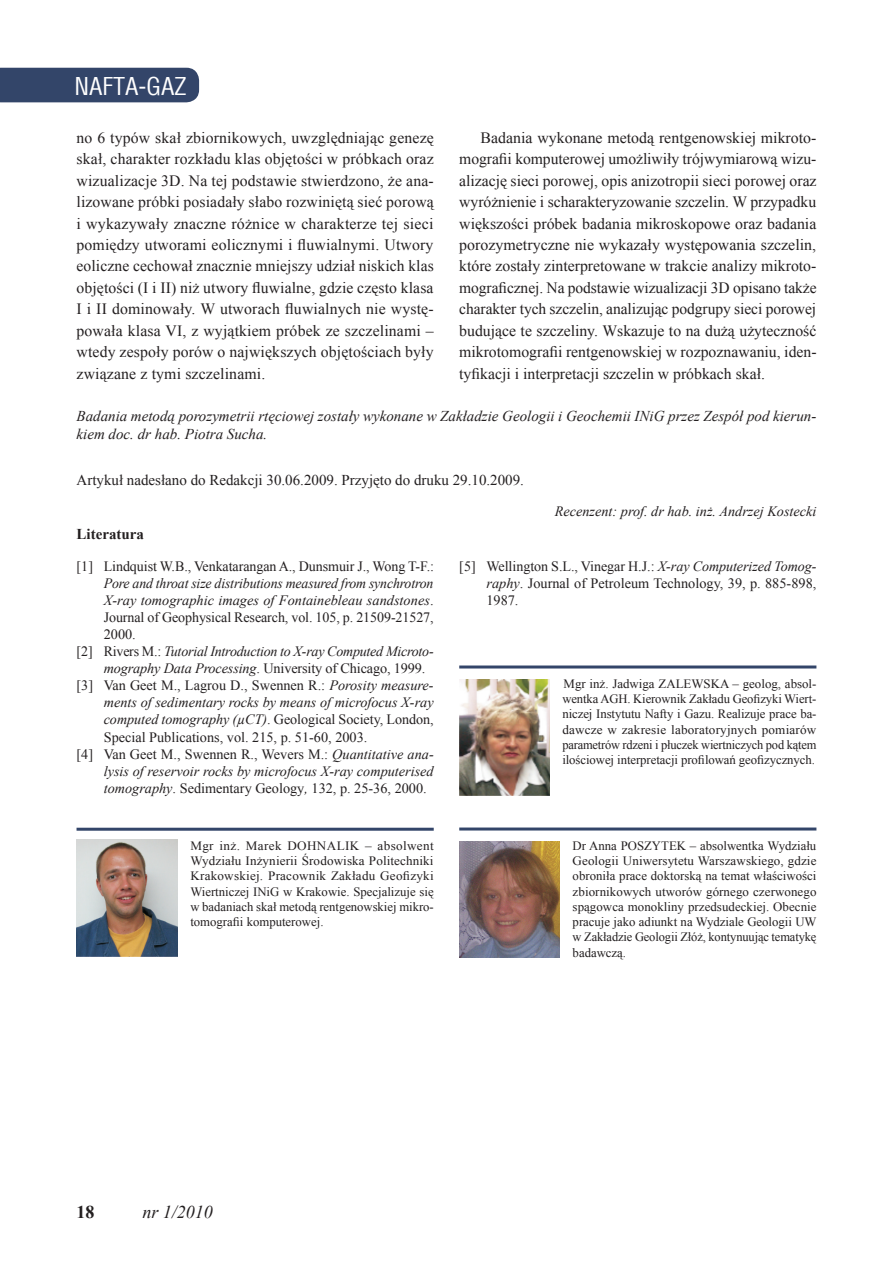
<style>
.page{position:relative;width:893px;height:1263px;background:#fff}
.page>*{position:absolute;margin:0;border:0;box-sizing:border-box;transform-origin:0 0}
.t1{font:24px "Switzerland Condensed";color:#fff}
.t2{font:italic 18px "Times New Roman";color:#231f20}
.t3{font:700 18px "Times New Roman";color:#231f20}
.t4{font:15.75px/21.5px "Times New Roman";letter-spacing:.005em;color:#231f20;text-align:justify}
.t5{font:italic 15px/18px "Times New Roman";color:#231f20}
.t6{font:15px "Times New Roman";color:#231f20}
.t7{font:700 15px "Times New Roman";color:#231f20}
.t8{font:14.25px/17.1px "Times New Roman";letter-spacing:-.005em;color:#231f20;text-align:justify}
.t9{font:italic 14.25px "Times New Roman";color:#231f20}
.t10{font:12.75px/15.3px "Times New Roman";letter-spacing:-.005em;color:#231f20;text-align:justify}
.s1{font-style:normal}
.s2{font-style:italic}
</style>
<div class="page">
<div style="left:0;top:68px;width:199px;height:34px;background:#334569"></div>
<hr style="left:459px;top:665px;width:357px;height:3px;background:#334569">
<img style="left:459px;top:679px;width:91px;height:117px">
<hr style="left:77px;top:828px;width:357px;height:3px;background:#334569">
<img style="left:77px;top:840px;width:101px;height:116px">
<hr style="left:459px;top:827px;width:357px;height:3px;background:#334569">
<img style="left:459px;top:841px;width:101px;height:117px">
<h1 class="t1" style="left:74px;top:71px;width:114px">NAFTA-GAZ</h1>
<p class="t4" style="left:77px;top:126px;width:359px">no 6 typów skał zbiornikowych, uwzględniając genezę skał, charakter rozkładu klas objętości w próbkach oraz wizualizacje 3D. Na tej podstawie stwierdzono, że ana&shy;lizowane próbki posiadały słabo rozwiniętą sieć porową i wykazywały znaczne różnice w charakterze tej sieci pomiędzy utworami eolicznymi i fluwialnymi. Utwory eoliczne cechował znacznie mniejszy udział niskich klas objętości (I i II) niż utwory fluwialne, gdzie często klasa I i II dominowały. W utworach fluwialnych nie wystę&shy;powała klasa VI, z wyjątkiem próbek ze szczelinami – wtedy zespoły porów o największych objętościach były związane z tymi szczelinami.</p>
<p class="t4" style="left:459px;top:126px;width:359px;text-indent:21px">Badania wykonane metodą rentgenowskiej mikroto&shy;mografii komputerowej umożliwiły trójwymiarową wizu&shy;alizację sieci porowej, opis anizotropii sieci porowej oraz wyróżnienie i scharakteryzowanie szczelin. W przypadku większości próbek badania mikroskopowe oraz badania porozymetryczne nie wykazały występowania szczelin, które zostały zinterpretowane w trakcie analizy mikroto&shy;mograficznej. Na podstawie wizualizacji 3D opisano także charakter tych szczelin, analizując podgrupy sieci porowej budujące te szczeliny. Wskazuje to na dużą użyteczność mikrotomografii rentgenowskiej w rozpoznawaniu, iden&shy;tyfikacji i interpretacji szczelin w próbkach skał.</p>
<p class="t5" style="left:77px;top:407px;width:741px">Badania metodą porozymetrii rtęciowej zostały wykonane w Zakładzie Geologii i Geochemii INiG przez Zespół pod kierun&shy;kiem doc. dr hab. Piotra Sucha.</p>
<p class="t6" style="left:77px;top:470px;width:449px">Artykuł nadesłano do Redakcji 30.06.2009. Przyjęto do druku 29.10.2009.</p>
<p class="t9" style="left:555px;top:501px;width:263px">Recenzent: prof. dr hab. inż. Andrzej Kostecki</p>
<p class="t7" style="left:77px;top:524px;width:69px">Literatura</p>
<p class="t8" style="left:77px;top:557px;width:359px">[1] Lindquist W.B., Venkatarangan A., Dunsmuir J., Wong T-F.:</p>
<p class="t9" style="left:104px;top:573px;width:331px">Pore and throat size distributions measured from synchrotron</p>
<p class="t9" style="left:104px;top:590px;width:331px">X-ray tomographic images of Fontainebleau sandstones<span class="s1">.</span></p>
<p class="t8" style="left:104px;top:608px;width:331px">Journal of Geophysical Research, vol. 105, p. 21509-21527,</p>
<p class="t8" style="left:104px;top:625px;width:34px">2000.</p>
<p class="t9" style="left:77px;top:641px;width:359px"><span class="s1">[2] Rivers M.:</span> Tutorial Introduction to X-ray Computed Microto-</p>
<p class="t8" style="left:104px;top:660px;width:323px"><span class="s2">mography Data Processing</span>. University of Chicago, 1999.</p>
<p class="t8" style="left:77px;top:677px;width:359px">[3] Van Geet M., Lagrou D., Swennen R.: <span class="s2">Porosity measure-</span></p>
<p class="t9" style="left:104px;top:693px;width:331px">ments of sedimentary rocks by means of microfocus X-ray</p>
<p class="t8" style="left:104px;top:711px;width:331px"><span class="s2">computed tomography (µCT)</span>. Geological Society, London,</p>
<p class="t8" style="left:104px;top:728px;width:265px">Special Publications, vol. 215, p. 51-60, 2003.</p>
<p class="t8" style="left:77px;top:745px;width:359px">[4] Van Geet M., Swennen R., Wevers M.: <span class="s2">Quantitative ana-</span></p>
<p class="t9" style="left:104px;top:761px;width:331px">lysis of reservoir rocks by microfocus X-ray computerised</p>
<p class="t8" style="left:104px;top:779px;width:324px"><span class="s2">tomography</span>. Sedimentary Geology<span class="s2">,</span> 132, p. 25-36, 2000.</p>
<p class="t8" style="left:486px;top:557px;width:332px;text-indent:-27px">[5] Wellington S.L., Vinegar H.J.: <span class="s2">X-ray Computerized Tomog&shy;raphy</span>. Journal of Petroleum Technology, 39, p. 885-898, 1987.</p>
<p class="t10" style="left:562px;top:675px;width:256px;text-indent:170px">– geolog, absol&shy;wentka AGH. Kierownik Zakładu Geofizyki Wiert&shy;niczej Instytutu Nafty i Gazu. Realizuje prace ba&shy;dawcze w zakresie laboratoryjnych pomiarów parametrów rdzeni i płuczek wiertniczych pod kątem ilościowej interpretacji profilowań geofizycznych.</p>
<p class="t10" style="left:564px;top:675px;width:139px">Mgr inż. Jadwiga Zalewska</p>
<p class="t10" style="left:573px;top:837px;width:246px;text-indent:79px">ytek – absolwentka Wydziału Geologii Uniwersytetu Warszawskiego, gdzie obroniła prace doktorską na temat właściwości zbiornikowych utworów górnego czerwonego spągowca monokliny przedsudeckiej. Obecnie pracuje jako adiunkt na Wydziale Geologii UW w Zakładzie Geologii Złóż, kontynuując tematykę badawczą.</p>
<p class="t10" style="left:190px;top:838px;width:245px">Mgr inż. Marek DOHNALIK – absolwent Wydziału Inżynierii Środowiska Politechniki Krakowskiej. Pracownik Zakładu Geofizyki Wiertniczej INiG w Krakowie. Specjalizuje się w badaniach skał metodą rentgenowskiej mikro&shy;tomografii komputerowej.</p>
<p class="t10" style="left:573px;top:837px;width:64px">Dr Anna Posz</p>
<p class="t3" style="left:77px;top:1199px;width:19px">18</p>
<p class="t2" style="left:142px;top:1200px;width:72px">nr 1/2010</p>
</div>
